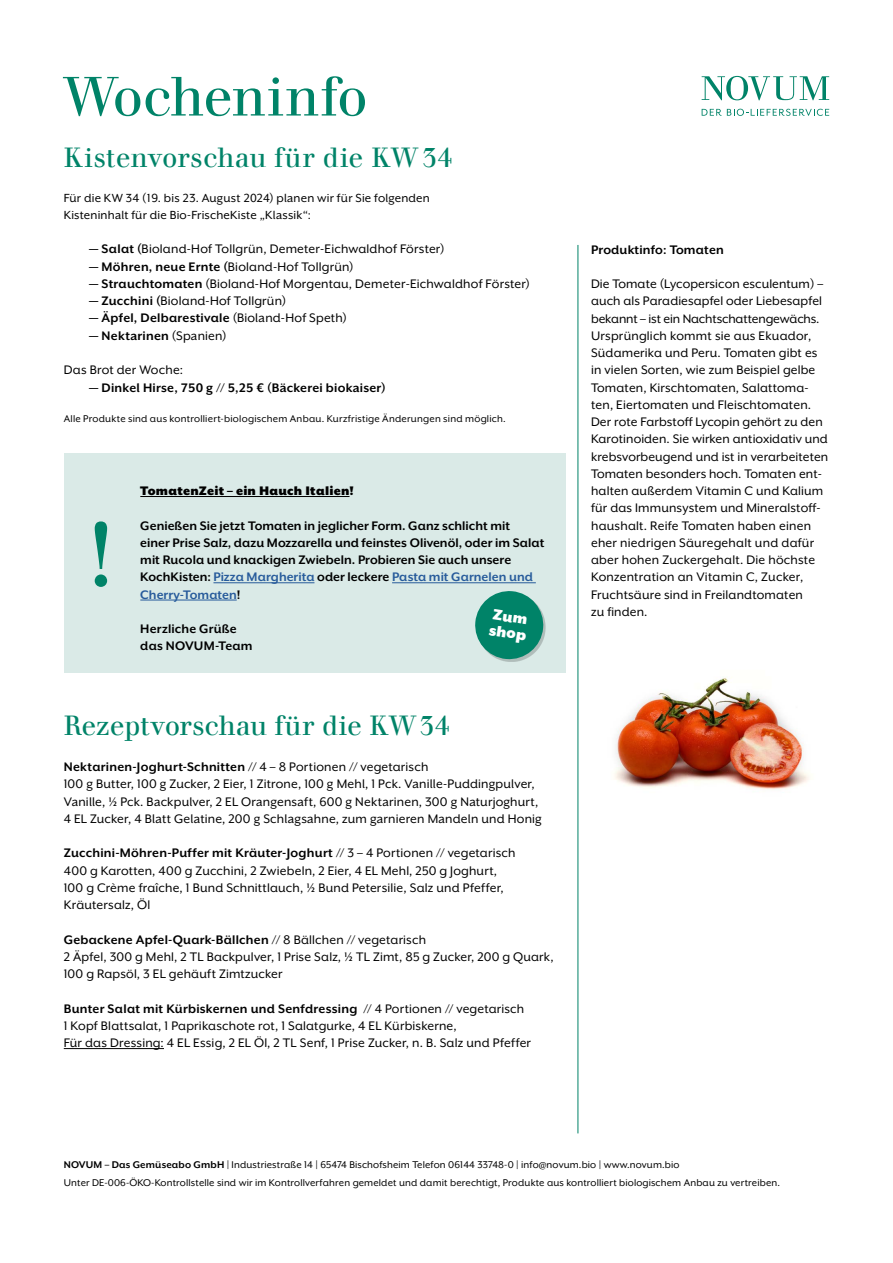
<style>
.page{position:relative;width:893px;height:1263px;background:#fff}
.page>*{position:absolute;margin:0;border:0;box-sizing:border-box;transform-origin:0 0}
.t1{font:90px "Walbaum Com";color:#008368}
.t2{font:54px "Walbaum Com";letter-spacing:-.015em;color:#008368}
.t3{font:27px "Walbaum Com";letter-spacing:.01em;color:#008368}
.t4{font:900 17.25px/15.8px "Mr Eaves XL San OT";color:#fff}
.t5{font:14.25px/17.2px "Mr Eaves XL San OT";letter-spacing:.01em;color:#000}
.t6{font:700 14.25px/17.2px "Mr Eaves XL San OT";letter-spacing:.005em;color:#000}
.t7{font:900 14.25px "Mr Eaves XL San OT";letter-spacing:.015em;color:#000}
.t8{font:13.5px/17.2px "Mr Eaves XL San OT";letter-spacing:.015em;color:#000}
.t9{font:11.25px/17.7px "Mr Eaves XL San OT";letter-spacing:.01em;color:#000}
.s1{font-weight:700}
.s2{font-weight:400}
.s3{color:#275b9b}
</style>
<div class="page">
<svg style="left:702px;top:76px;width:127px;height:24px"></svg>
<svg style="left:702px;top:109px;width:127px;height:7px"></svg>
<div style="left:64px;top:454px;width:502px;height:219px;background:#daeae7"></div>
<hr style="left:64px;top:1048px;width:100px;height:1px;background:#000">
<hr style="left:140px;top:496px;width:209px;height:1px;background:#000">
<hr style="left:213px;top:582px;width:101px;height:1px;background:#275b9b">
<hr style="left:392px;top:582px;width:144px;height:1px;background:#275b9b">
<hr style="left:140px;top:600px;width:97px;height:1px;background:#275b9b">
<hr style="left:578px;top:245px;width:1px;height:888px;background:#008368">
<div style="left:477px;top:593px;width:69px;height:69px;background:#000;opacity:.2"></div>
<svg style="left:475px;top:591px;width:70px;height:70px"></svg>
<img style="left:614px;top:677px;width:195px;height:113px">
<h2 class="t2" style="left:64px;top:64px;width:306px">Wocheninfo</h2>
<h3 class="t3" style="left:64px;top:142px;width:391px">Kistenvorschau für die KW34</h3>
<p class="t8" style="left:64px;top:189px;width:368px">Für die KW 34 (19. bis 23. August 2024) planen wir für Sie folgenden<br>Kisteninhalt für die Bio-FrischeKiste „Klassik“:</p>
<p class="t5" style="left:89px;top:240px;width:357px"><span class="s1">— Salat (</span>Bioland-Hof Tollgrün, Demeter-Eichwaldhof Förster)</p>
<p class="t5" style="left:89px;top:258px;width:266px"><span class="s1">— Möhren, neue Ernte (</span>Bioland-Hof Tollgrün)</p>
<p class="t5" style="left:89px;top:275px;width:442px"><span class="s1">— Strauchtomaten</span> (Bioland-Hof Morgentau, Demeter-Eichwaldhof Förster)</p>
<p class="t5" style="left:89px;top:292px;width:198px"><span class="s1">— Zucchini (</span>Bioland-Hof Tollgrün)</p>
<p class="t6" style="left:89px;top:309px;width:259px">— Äpfel, Delbarestivale <span class="s2">(Bioland-Hof Speth)</span></p>
<p class="t6" style="left:89px;top:327px;width:139px">— Nektarinen <span class="s2">(Spanien)</span></p>
<p class="t5" style="left:64px;top:361px;width:121px">Das Brot der Woche:</p>
<p class="t6" style="left:89px;top:379px;width:298px">— Dinkel Hirse, 750 g // 5,25 € (Bäckerei biokaiser)</p>
<p class="t9" style="left:64px;top:410px;width:444px">Alle Produkte sind aus kontrolliert-biologischem Anbau. Kurzfristige Änderungen sind möglich.</p>
<h1 class="t1" style="left:88px;top:501px;width:28px">!</h1>
<p class="t7" style="left:140px;top:484px;width:215px">TomatenZeit – ein Hauch Italien!</p>
<p class="t6" style="left:140px;top:517px;width:406px">Genießen Sie jetzt Tomaten in jeglicher Form. Ganz schlicht mit<br>einer Prise Salz, dazu Mozzarella und feinstes Olivenöl, oder im Salat mit Rucola und knackigen Zwiebeln. Probieren Sie auch unsere KochKisten: <span class="s3">Pizza Margherita</span> oder leckere <span class="s3">Pasta mit Garnelen und Cherry-Tomaten</span>!</p>
<p class="t6" style="left:140px;top:620px;width:114px">Herzliche Grüße das NOVUM-Team</p>
<p class="t4" style="left:493px;top:606px;width:39px;rotate:9deg">Zum shop</p>
<h3 class="t3" style="left:64px;top:709px;width:388px">Rezeptvorschau für die KW34</h3>
<p class="t5" style="left:64px;top:758px;width:480px"><span class="s1">Nektarinen-Joghurt-Schnitten</span> // 4 – 8 Portionen // vegetarisch<br>100 g Butter, 100 g Zucker, 2 Eier, 1 Zitrone, 100 g Mehl, 1 Pck. Vanille-Puddingpulver, Vanille, ½ Pck. Backpulver, 2 EL Orangensaft, 600 g Nektarinen, 300 g Naturjoghurt, 4 EL Zucker, 4 Blatt Gelatine, 200 g Schlagsahne, zum garnieren Mandeln und Honig</p>
<p class="t5" style="left:64px;top:844px;width:453px"><span class="s1">Zucchini-Möhren-Puffer mit Kräuter-Joghurt</span> // 3 – 4 Portionen // vegetarisch 400 g Karotten, 400 g Zucchini, 2 Zwiebeln, 2 Eier, 4 EL Mehl, 250 g Joghurt, 100 g Crème fraîche, 1 Bund Schnittlauch, ½ Bund Petersilie, Salz und Pfeffer, Kräutersalz, Öl</p>
<p class="t5" style="left:64px;top:931px;width:491px"><span class="s1">Gebackene Apfel-Quark-Bällchen</span> // 8 Bällchen // vegetarisch<br>2 Äpfel, 300 g Mehl, 2 TL Backpulver, 1 Prise Salz, ½ TL Zimt, 85 g Zucker, 200 g Quark,<br>100 g Rapsöl, 3 EL gehäuft Zimtzucker</p>
<p class="t5" style="left:64px;top:1000px;width:469px"><span class="s1">Bunter Salat mit Kürbiskernen und Senfdressing</span> // 4 Portionen // vegetarisch<br>1 Kopf Blattsalat, 1 Paprikaschote rot, 1 Salatgurke, 4 EL Kürbiskerne,<br>Für das Dressing: 4 EL Essig, 2 EL Öl, 2 TL Senf, 1 Prise Zucker, n. B. Salz und Pfeffer</p>
<p class="t6" style="left:591px;top:241px;width:134px">Produktinfo: Tomaten</p>
<p class="t5" style="left:591px;top:275px;width:239px">Die Tomate (Lycopersicon esculentum) – auch als Paradiesapfel oder Liebesapfel bekannt – ist ein Nachtschattengewächs.<br>Ursprünglich kommt sie aus Ekuador, Südamerika und Peru. Tomaten gibt es in vielen Sorten, wie zum Beispiel gelbe Tomaten, Kirschtomaten, Salattoma&shy;ten, Eiertomaten und Fleischtomaten.<br>Der rote Farbstoff Lycopin gehört zu den Karotinoiden. Sie wirken antioxidativ und krebsvorbeugend und ist in verarbeiteten Tomaten besonders hoch. Tomaten ent&shy;halten außerdem Vitamin C und Kalium für das Immunsystem und Mineralstoff&shy;haushalt. Reife Tomaten haben einen eher niedrigen Säuregehalt und dafür aber hohen Zuckergehalt. Die höchste Konzentration an Vitamin C, Zucker, Fruchtsäure sind in Freilandtomaten<br>zu finden.</p>
<p class="t9" style="left:64px;top:1156px;width:718px"><span class="s1">NOVUM – Das Gemüseabo GmbH</span> | Industriestraße 14 | 65474 Bischofsheim Telefon 06144 33748-0 | info@novum.bio | www.novum.bio<br>Unter DE-006-ÖKO-Kontrollstelle sind wir im Kontrollverfahren gemeldet und damit berechtigt, Produkte aus kontrolliert biologischem Anbau zu vertreiben.</p>
</div>
